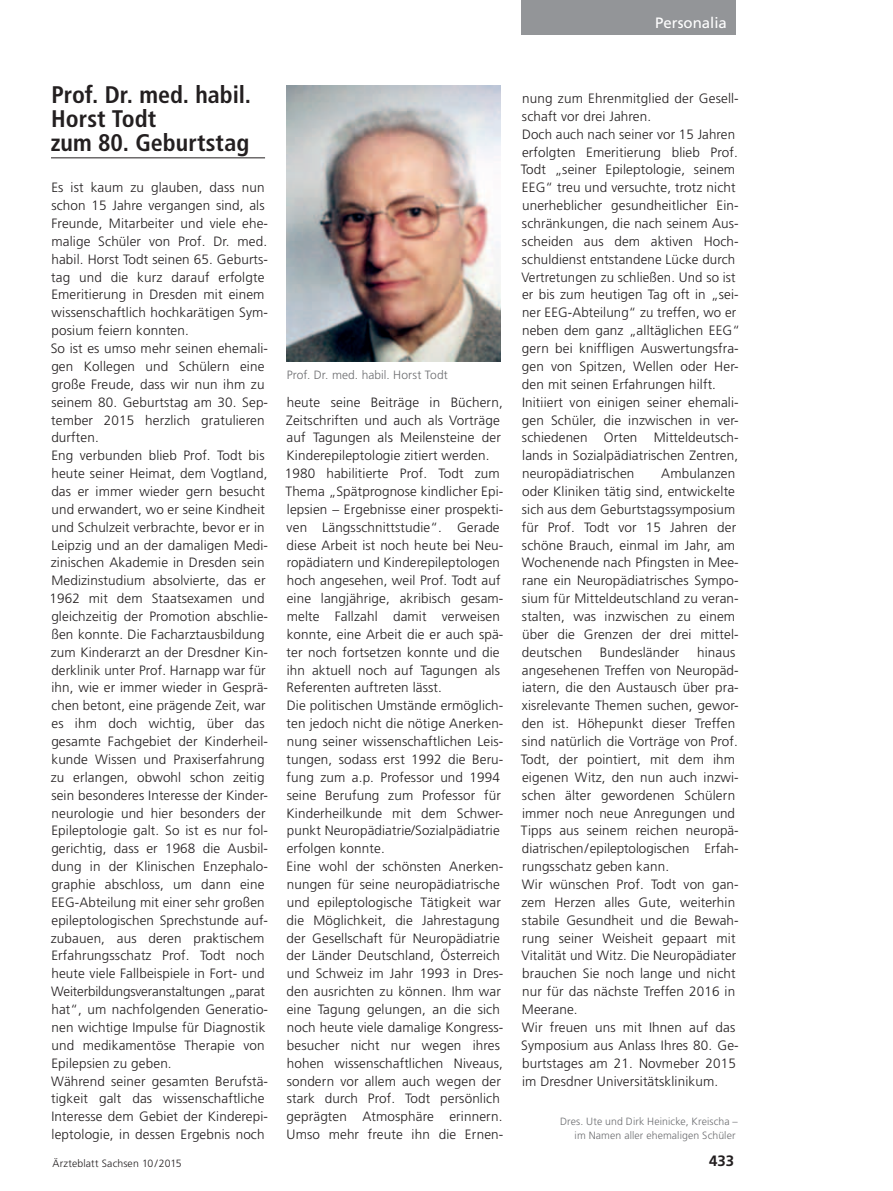
<style>
.page{position:relative;width:893px;height:1191px;background:#fff}
.page>*{position:absolute;margin:0;border:0;box-sizing:border-box;transform-origin:0 0}
.Überschrift{font:700 condensed 24px/24px "Frutiger";color:#231f20}
.t1{font:15px "Frutiger";color:#fff}
.t2{font:700 15px "Frutiger";color:#231f20}
.Text_allgemein{font:300 13.5px/17.9px "Frutiger";letter-spacing:.01em;color:#231f20}
.Bildunterschrift{font:300 12px "Frutiger";letter-spacing:.01em;color:#6c6d70}
.Autoren{font:300 10.5px "Frutiger";letter-spacing:.01em;color:#6c6d70}
.t3{font:300 10.5px "Frutiger";letter-spacing:.01em;color:#231f20}
</style>
<div class="page">
<hr style="left:51px;top:157px;width:214px;height:1px;background:#231f20">
<div style="left:522px;top:0;width:214px;height:34px;background:#939598"></div>
<img style="left:286px;top:85px;width:214px;height:276px">
<p class="t1" style="left:655px;top:14px;width:73px">Personalia</p>
<p class="Überschrift" style="left:51px;top:83px;width:202px">Prof. Dr. med. habil.<br>Horst Todt<br>zum 80. Geburtstag</p>
<p class="Text_allgemein" style="left:51px;top:179px;width:218px">Es ist kaum zu glauben, dass nun schon 15 Jahre vergangen sind, als Freunde, Mitarbeiter und viele ehe&shy;malige Schüler von Prof. Dr. med. habil. Horst Todt seinen 65. Geburts&shy;tag und die kurz darauf erfolgte Emeritierung in Dresden mit einem wissenschaftlich hochkarätigen Sym&shy;posium feiern konnten.</p>
<p class="Text_allgemein" style="left:51px;top:339px;width:219px">So ist es umso mehr seinen ehemali&shy;gen Kollegen und Schülern eine große Freude, dass wir nun ihm zu seinem 80. Geburtstag am 30. Sep&shy;tember 2015 herzlich gratulieren durften.</p>
<p class="Text_allgemein" style="left:49px;top:446px;width:220px">Eng verbunden blieb Prof. Todt bis heute seiner Heimat, dem Vogtland, das er immer wieder gern besucht und erwandert, wo er seine Kindheit und Schulzeit verbrachte, bevor er in Leipzig und an der damaligen Medi&shy;zinischen Akademie in Dresden sein Medizinstudium absolvierte, das er 1962 mit dem Staatsexamen und gleichzeitig der Promotion abschlie&shy;ßen konnte. Die Facharztausbildung zum Kinderarzt an der Dresdner Kin&shy;derklinik unter Prof. Harnapp war für ihn, wie er immer wieder in Gesprä&shy;chen betont, eine prägende Zeit, war es ihm doch wichtig, über das gesamte Fachgebiet der Kinderheil&shy;kunde Wissen und Praxiserfahrung zu erlangen, obwohl schon zeitig sein besonderes Interesse der Kinder&shy;neurologie und hier besonders der Epileptologie galt. So ist es nur fol&shy;gerichtig, dass er 1968 die Ausbil&shy;dung in der Klinischen Enzephalo&shy;graphie abschloss, um dann eine EEG-Abteilung mit einer sehr großen epileptologischen Sprechstunde auf&shy;zubauen, aus deren praktischem Erfahrungsschatz Prof. Todt noch heute viele Fallbeispiele in Fort- und Weiterbildungsveranstaltungen „parat hat“, um nachfolgenden Generatio&shy;nen wichtige Impulse für Diagnostik und medikamentöse Therapie von Epilepsien zu geben.</p>
<p class="Text_allgemein" style="left:51px;top:1071px;width:218px">Während seiner gesamten Berufstä&shy;tigkeit galt das wissenschaftliche Interesse dem Gebiet der Kinderepi&shy;leptologie, in dessen Ergebnis noch</p>
<p class="Bildunterschrift" style="left:287px;top:368px;width:163px">Prof. Dr. med. habil. Horst Todt</p>
<p class="Text_allgemein" style="left:286px;top:393px;width:218px">heute seine Beiträge in Büchern, Zeitschriften und auch als Vorträge auf Tagungen als Meilensteine der Kinderepileptologie zitiert werden.</p>
<p class="Text_allgemein" style="left:285px;top:464px;width:220px">1980 habilitierte Prof. Todt zum Thema „Spätprognose kindlicher Epi&shy;lepsien – Ergebnisse einer prospekti&shy;ven Längsschnittstudie“. Gerade diese Arbeit ist noch heute bei Neu&shy;ropädiatern und Kinderepileptologen hoch angesehen, weil Prof. Todt auf eine langjährige, akribisch gesam&shy;melte Fallzahl damit verweisen konnte, eine Arbeit die er auch spä&shy;ter noch fortsetzen konnte und die ihn aktuell noch auf Tagungen als Referenten auftreten lässt.</p>
<p class="Text_allgemein" style="left:286px;top:696px;width:218px">Die politischen Umstände ermöglich&shy;ten jedoch nicht die nötige Anerken&shy;nung seiner wissenschaftlichen Leis&shy;tungen, sodass erst 1992 die Beru&shy;fung zum a.p. Professor und 1994 seine Berufung zum Professor für Kinderheilkunde mit dem Schwer&shy;punkt Neuropädiatrie/Sozialpädiatrie erfolgen konnte.</p>
<p class="Text_allgemein" style="left:287px;top:857px;width:218px">Eine wohl der schönsten Anerken&shy;nungen für seine neuropädiatrische und epileptologische Tätigkeit war die Möglichkeit, die Jahrestagung der Gesellschaft für Neuropädiatrie der Länder Deutschland, Österreich und Schweiz im Jahr 1993 in Dres&shy;den ausrichten zu können. Ihm war eine Tagung gelungen, an die sich noch heute viele damalige Kongress&shy;besucher nicht nur wegen ihres hohen wissenschaftlichen Niveaus, sondern vor allem auch wegen der stark durch Prof. Todt persönlich geprägten Atmosphäre erinnern.<br>Umso mehr freute ihn die Ernen-</p>
<p class="Text_allgemein" style="left:522px;top:89px;width:218px">nung zum Ehrenmitglied der Gesell&shy;schaft vor drei Jahren.</p>
<p class="Text_allgemein" style="left:521px;top:125px;width:221px">Doch auch nach seiner vor 15 Jahren erfolgten Emeritierung blieb Prof.<br>Todt „seiner Epileptologie, seinem EEG“ treu und versuchte, trotz nicht unerheblicher gesundheitlicher Ein&shy;schränkungen, die nach seinem Aus&shy;scheiden aus dem aktiven Hoch&shy;schuldienst entstandene Lücke durch Vertretungen zu schließen. Und so ist er bis zum heutigen Tag oft in „sei&shy;ner EEG-Abteilung“ zu treffen, wo er neben dem ganz „alltäglichen EEG“ gern bei kniffligen Auswertungsfra&shy;gen von Spitzen, Wellen oder Her&shy;den mit seinen Erfahrungen hilft.</p>
<p class="Text_allgemein" style="left:522px;top:393px;width:218px;text-align:justify">Initiiert von einigen seiner ehemali&shy;gen Schüler, die inzwischen in ver&shy;schiedenen Orten Mitteldeutsch&shy;lands in Sozialpädiatrischen Zentren, neuropädiatrischen</p>
<p class="Text_allgemein" style="left:522px;top:464px;width:218px;text-indent:139px">Ambulanzen oder Kliniken tätig sind, entwickelte sich aus dem Geburtstagssymposium für Prof. Todt vor 15 Jahren der schöne Brauch, einmal im Jahr, am<br>Wochenende nach Pfingsten in Mee&shy;rane ein Neuropädiatrisches Sympo&shy;sium für Mitteldeutschland zu veran&shy;stalten, was inzwischen zu einem über die Grenzen der drei mittel&shy;deutschen</p>
<p class="Text_allgemein" style="left:521px;top:643px;width:219px;text-indent:176px">hinaus angesehenen Treffen von Neuropäd&shy;iatern, die den Austausch über pra&shy;xisrelevante Themen suchen, gewor&shy;den ist. Höhepunkt dieser Treffen sind natürlich die Vorträge von Prof.<br>Todt, der pointiert, mit dem ihm eigenen Witz, den nun auch inzwi&shy;schen älter gewordenen Schülern immer noch neue Anregungen und<br>Tipps aus seinem reichen neuropä&shy;diatrischen/epileptologischen Erfah&shy;rungsschatz geben kann.</p>
<p class="Text_allgemein" style="left:521px;top:875px;width:219px">Wir wünschen Prof. Todt von gan&shy;zem Herzen alles Gute, weiterhin stabile Gesundheit und die Bewah&shy;rung seiner Weisheit gepaart mit<br>Vitalität und Witz. Die Neuropädiater brauchen Sie noch lange und nicht nur für das nächste Treffen 2016 in<br>Meerane.</p>
<p class="Text_allgemein" style="left:521px;top:1018px;width:216px;text-align:justify">Wir freuen uns mit Ihnen auf das Symposium aus Anlass Ihres 80. Ge-- burtstages am 21. Novmeber 2015 im Dresdner Universitätsklinikum.</p>
<p class="Autoren" style="left:560px;top:1115px;width:179px">Dres. Ute und Dirk Heinicke, Kreischa –</p>
<p class="Autoren" style="left:575px;top:1129px;width:163px">im Namen aller ehemaligen Schüler</p>
<p class="Text_allgemein" style="left:600px;top:643px;width:81px">Bundesländer</p>
<p class="t3" style="left:53px;top:1157px;width:131px">Ärzteblatt Sachsen 10/2015</p>
<p class="t2" style="left:709px;top:1151px;width:27px">433</p>
</div>
